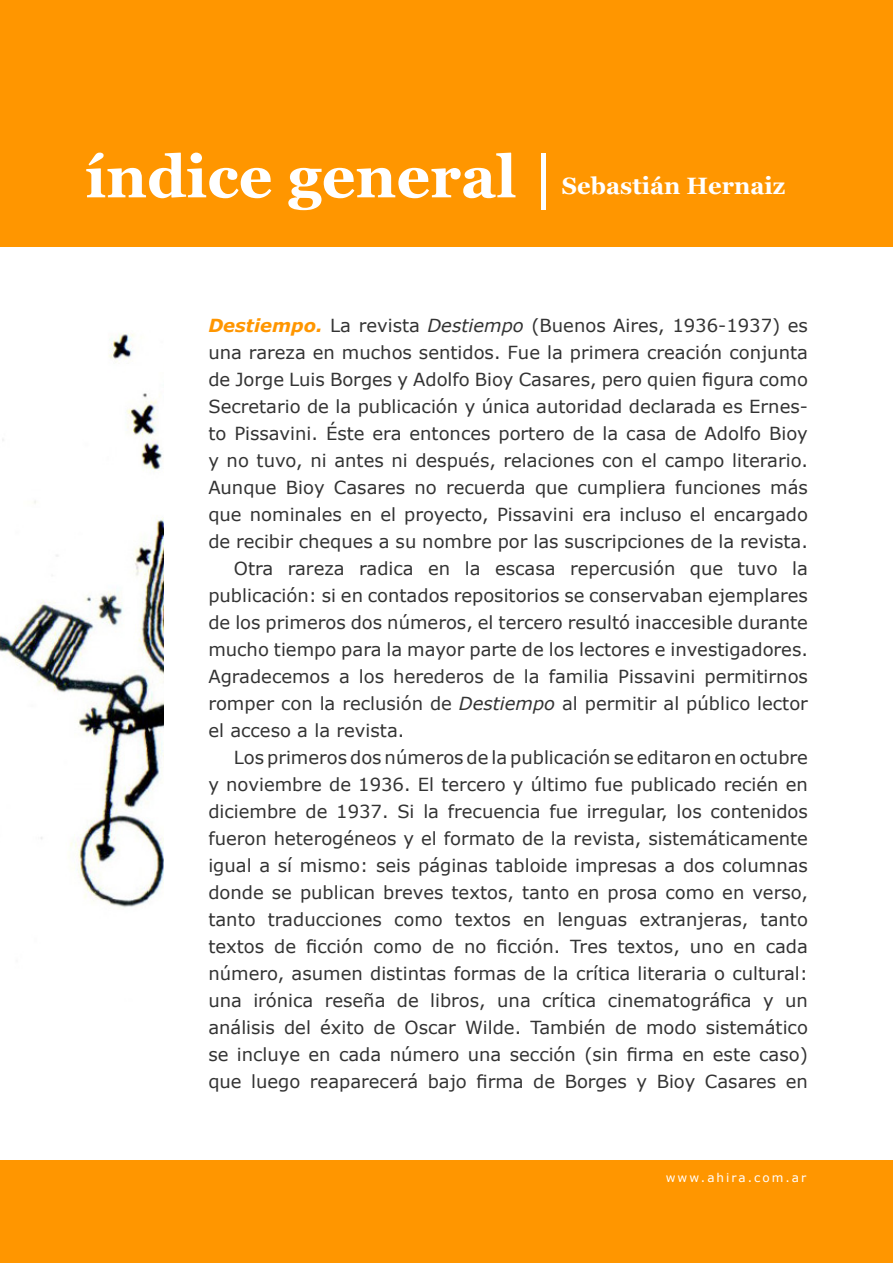
<style>
.page{position:relative;width:893px;height:1263px;background:#fff}
.page>*{position:absolute;margin:0;border:0;box-sizing:border-box;transform-origin:0 0}
.t1{font:700 59.1px "Georgia";color:#fff}
.t2{font:700 23.7px "Georgia";color:#fff}
.t3{font:18px "Verdana";color:#333}
.t4{font:12px "Verdana";letter-spacing:.17em;color:#fff}
.s1{font-weight:700;font-style:italic;color:#ff9600}
.s2{font-style:italic}
</style>
<div class="page">
<img style="left:0;top:333px;width:163px;height:575px">
<div style="left:0;top:1161px;width:893px;height:102px;background:#ff9600"></div>
<div style="left:0;top:0;width:893px;height:247px;background:#ff9600"></div>
<h1 class="t1" style="left:85px;top:139px;width:471px">índice general |</h1>
<h2 class="t2" style="left:562px;top:170px;width:225px">Sebastián Hernaiz</h2>
<p class="t3" style="left:208px;top:313px;width:601px"><span class="s1">Destiempo.</span> La revista <span class="s2">Destiempo</span> (Buenos Aires, 1936-1937) es</p>
<p class="t3" style="left:208px;top:340px;width:601px">una rareza en muchos sentidos. Fue la primera creación conjunta</p>
<p class="t3" style="left:208px;top:367px;width:601px">de Jorge Luis Borges y Adolfo Bioy Casares, pero quien figura como</p>
<p class="t3" style="left:208px;top:394px;width:601px">Secretario de la publicación y única autoridad declarada es Ernes-</p>
<p class="t3" style="left:208px;top:421px;width:601px">to Pissavini. Éste era entonces portero de la casa de Adolfo Bioy</p>
<p class="t3" style="left:208px;top:448px;width:601px">y no tuvo, ni antes ni después, relaciones con el campo literario.</p>
<p class="t3" style="left:208px;top:475px;width:601px">Aunque Bioy Casares no recuerda que cumpliera funciones más</p>
<p class="t3" style="left:208px;top:502px;width:601px">que nominales en el proyecto, Pissavini era incluso el encargado</p>
<p class="t3" style="left:208px;top:529px;width:601px">de recibir cheques a su nombre por las suscripciones de la revista.</p>
<p class="t3" style="left:234px;top:556px;width:576px">Otra rareza radica en la escasa repercusión que tuvo la</p>
<p class="t3" style="left:208px;top:583px;width:601px">publicación: si en contados repositorios se conservaban ejemplares</p>
<p class="t3" style="left:208px;top:610px;width:601px">de los primeros dos números, el tercero resultó inaccesible durante</p>
<p class="t3" style="left:208px;top:637px;width:601px">mucho tiempo para la mayor parte de los lectores e investigadores.</p>
<p class="t3" style="left:208px;top:664px;width:601px">Agradecemos a los herederos de la familia Pissavini permitirnos</p>
<p class="t3" style="left:208px;top:691px;width:601px">romper con la reclusión de <span class="s2">Destiempo</span> al permitir al público lector</p>
<p class="t3" style="left:208px;top:718px;width:198px">el acceso a la revista.</p>
<p class="t3" style="left:234px;top:745px;width:576px">Los primeros dos números de la publicación se editaron en octubre</p>
<p class="t3" style="left:208px;top:772px;width:601px">y noviembre de 1936. El tercero y último fue publicado recién en</p>
<p class="t3" style="left:208px;top:799px;width:601px">diciembre de 1937. Si la frecuencia fue irregular, los contenidos</p>
<p class="t3" style="left:208px;top:826px;width:601px">fueron heterogéneos y el formato de la revista, sistemáticamente</p>
<p class="t3" style="left:208px;top:853px;width:601px">igual a sí mismo: seis páginas tabloide impresas a dos columnas</p>
<p class="t3" style="left:208px;top:880px;width:601px">donde se publican breves textos, tanto en prosa como en verso,</p>
<p class="t3" style="left:208px;top:907px;width:601px">tanto traducciones como textos en lenguas extranjeras, tanto</p>
<p class="t3" style="left:208px;top:934px;width:601px">textos de ficción como de no ficción. Tres textos, uno en cada</p>
<p class="t3" style="left:208px;top:961px;width:601px">número, asumen distintas formas de la crítica literaria o cultural:</p>
<p class="t3" style="left:208px;top:988px;width:601px">una irónica reseña de libros, una crítica cinematográfica y un</p>
<p class="t3" style="left:208px;top:1015px;width:601px">análisis del éxito de Oscar Wilde. También de modo sistemático</p>
<p class="t3" style="left:208px;top:1042px;width:601px">se incluye en cada número una sección (sin firma en este caso)</p>
<p class="t3" style="left:208px;top:1069px;width:601px">que luego reaparecerá bajo firma de Borges y Bioy Casares en</p>
<p class="t4" style="left:666px;top:1170px;width:142px">www.ahira.com.ar</p>
</div>
